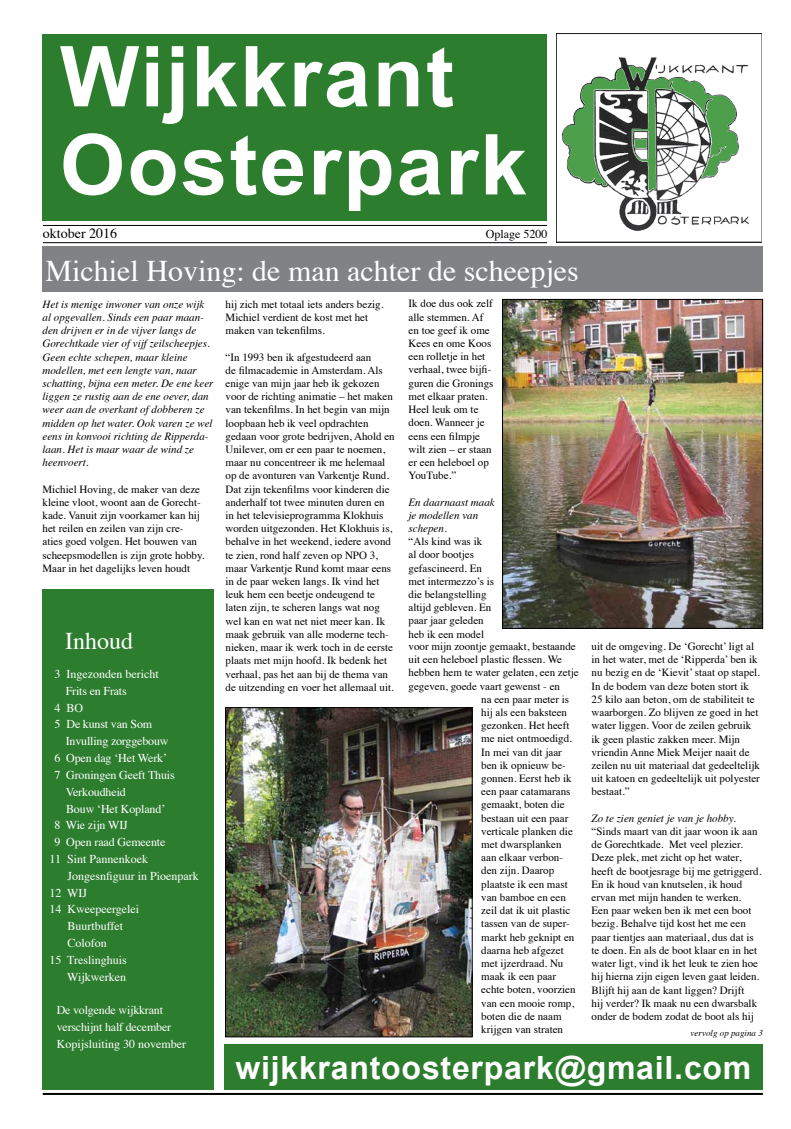
<style>
.page{position:relative;width:791px;height:1129px;background:#fff}
.page>*{position:absolute;margin:0;border:0;box-sizing:border-box;transform-origin:0 0}
.t1{font:700 84px/88px "Arial";letter-spacing:.025em;color:#fff}
.t2{font:700 32px "Arial";letter-spacing:.025em;color:#fff}
.t3{font:30px "Times";color:#fff}
.t4{font:24px "Times";color:#fff}
.t5{font:14px "Times";color:#000}
.t6{font:12px/16.8px "Times";letter-spacing:-.01em;color:#fff}
.t7{font:12px "Times";color:#000}
.t8{font:11px/13.2px "Times";color:#000}
.t9{font:italic 11px/13.2px "Times";color:#000}
.t10{font:italic 9px "Times";color:#000}
</style>
<div class="page">
<div style="left:43px;top:34px;width:504px;height:187px;background:#2d7d2f"></div>
<hr style="left:43px;top:225px;width:504px;height:1px;background:#000">
<hr style="left:43px;top:242px;width:504px;height:1px;background:#000">
<div style="left:43px;top:589px;width:171px;height:500px;background:#2d7d2f"></div>
<div style="left:224px;top:1044px;width:539px;height:45px;background:#2d7d2f"></div>
<img style="left:556px;top:34px;width:206px;height:208px">
<img style="left:563px;top:66px;width:176px;height:124px">
<hr style="left:43px;top:1092px;width:720px;height:2px;background:#000">
<hr style="left:556px;top:242px;width:205px;height:1px;background:#000">
<div style="left:43px;top:247px;width:720px;height:45px;background:#808285"></div>
<img style="left:504px;top:301px;width:257px;height:325px">
<div style="left:502px;top:299px;width:261px;height:329px;border:1px solid #000"></div>
<img style="left:227px;top:709px;width:243px;height:325px">
<div style="left:225px;top:707px;width:247px;height:329px;border:1px solid #000"></div>
<h1 class="t1" style="left:60px;top:35px;width:469px">Wijkkrant<br>Oosterpark</h1>
<p class="t5" style="left:43px;top:220px;width:76px">oktober 2016</p>
<p class="t7" style="left:486px;top:223px;width:63px">Oplage 5200</p>
<h3 class="t3" style="left:46px;top:242px;width:535px">Michiel Hoving: de man achter de scheepjes</h3>
<p class="t9" style="left:43px;top:296px;width:173px">Het is menige inwoner van onze wijk al opgevallen. Sinds een paar maan&shy;den drijven er in de vijver langs de Gorechtkade vier of vijf zeilscheepjes.<br>Geen echte schepen, maar kleine modellen, met een lengte van, naar schatting, bijna een meter. De ene keer liggen ze rustig aan de ene oever, dan weer aan de overkant of dobberen ze midden op het water. Ook varen ze wel eens in konvooi richting de Ripperda&shy;laan. Het is maar waar de wind ze heenvoert.</p>
<p class="t8" style="left:43px;top:481px;width:164px">Michiel Hoving, de maker van deze kleine vloot, woont aan de Gorecht&shy;kade. Vanuit zijn voorkamer kan hij het reilen en zeilen van zijn cre&shy;aties goed volgen. Het bouwen van scheepsmodellen is zijn grote hobby.<br>Maar in het dagelijks leven houdt</p>
<p class="t8" style="left:409px;top:296px;width:86px">Ik doe dus ook zelf alle stemmen. Af en toe geef ik ome<br>Kees en ome Koos een rolletje in het verhaal, twee bijfi&shy;guren die Gronings met elkaar praten.<br>Heel leuk om te doen. Wanneer je eens een filmpje wilt zien – er staan er een heleboel op<br>YouTube.”</p>
<p class="t9" style="left:409px;top:494px;width:88px">En daarnaast maak je modellen van schepen.</p>
<p class="t8" style="left:409px;top:534px;width:87px">“Als kind was ik<br>al door bootjes gefascineerd. En met intermezzo’s is die belangstelling altijd gebleven. En paar jaar geleden heb ik een model</p>
<p class="t8" style="left:226px;top:296px;width:159px">hij zich met totaal iets anders bezig.<br>Michiel verdient de kost met het maken van tekenfilms.</p>
<p class="t8" style="left:226px;top:349px;width:171px">“In 1993 ben ik afgestudeerd aan<br>de filmacademie in Amsterdam. Als enige van mijn jaar heb ik gekozen voor de richting animatie – het maken van tekenfilms. In het begin van mijn loopbaan heb ik veel opdrachten gedaan voor grote bedrijven, Ahold en Unilever, om er een paar te noemen, maar nu concentreer ik me helemaal op de avonturen van Varkentje Rund.<br>Dat zijn tekenfilms voor kinderen die anderhalf tot twee minuten duren en in het televisieprogramma Klokhuis worden uitgezonden. Het Klokhuis is, behalve in het weekend, iedere avond te zien, rond half zeven op NPO 3, maar Varkentje Rund komt maar eens in de paar weken langs. Ik vind het leuk hem een beetje ondeugend te laten zijn, te scheren langs wat nog wel kan en wat net niet meer kan. Ik maak gebruik van alle moderne tech&shy;nieken, maar ik werk toch in de eerste plaats met mijn hoofd. Ik bedenk het verhaal, pas het aan bij de thema van de uitzending en voer het allemaal uit.</p>
<h3 class="t4" style="left:65px;top:618px;width:69px">Inhoud</h3>
<p class="t6" style="left:55px;top:664px;width:106px">3 Ingezonden bericht</p>
<p class="t6" style="left:66px;top:681px;width:62px">Frits en Frats</p>
<p class="t6" style="left:55px;top:698px;width:30px">4 BO</p>
<p class="t6" style="left:55px;top:714px;width:99px">5 De kunst van Som</p>
<p class="t6" style="left:66px;top:731px;width:104px">Invulling zorggebouw</p>
<p class="t6" style="left:55px;top:748px;width:114px">6 Open dag ‘Het Werk’</p>
<p class="t6" style="left:55px;top:765px;width:122px">7 Groningen Geeft Thuis</p>
<p class="t6" style="left:66px;top:782px;width:62px">Verkoudheid</p>
<p class="t6" style="left:66px;top:798px;width:101px">Bouw ‘Het Kopland’</p>
<p class="t6" style="left:55px;top:815px;width:75px">8 Wie zijn WIJ</p>
<p class="t6" style="left:55px;top:832px;width:112px">9 Open raad Gemeente</p>
<p class="t6" style="left:50px;top:849px;width:100px">11 Sint Pannenkoek</p>
<p class="t6" style="left:68px;top:866px;width:133px">Jongesnfiguur in Pioenpark</p>
<p class="t6" style="left:50px;top:882px;width:39px">12 WIJ</p>
<p class="t6" style="left:50px;top:899px;width:91px">14 Kweepeergelei</p>
<p class="t6" style="left:68px;top:916px;width:57px">Buurtbuffet</p>
<p class="t6" style="left:68px;top:933px;width:41px">Colofon</p>
<p class="t6" style="left:50px;top:950px;width:79px">15 Treslinghuis</p>
<p class="t6" style="left:67px;top:966px;width:60px">Wijkwerken</p>
<p class="t6" style="left:57px;top:1000px;width:131px">De volgende wijkkrant verschijnt half december<br>Kopijsluiting 30 november</p>
<p class="t8" style="left:409px;top:638px;width:172px">voor mijn zoontje gemaakt, bestaande uit een heleboel plastic flessen. We hebben hem te water gelaten, een zetje gegeven, goede vaart gewenst - en</p>
<p class="t8" style="left:592px;top:638px;width:170px">uit de omgeving. De ‘Gorecht’ ligt al in het water, met de ‘Ripperda’ ben ik nu bezig en de ‘Kievit’ staat op stapel.<br>In de bodem van deze boten stort ik 25 kilo aan beton, om de stabiliteit te waarborgen. Zo blijven ze goed in het water liggen. Voor de zeilen gebruik ik geen plastic zakken meer. Mijn vriendin Anne Miek Meijer naait de zeilen nu uit materiaal dat gedeeltelijk uit katoen en gedeeltelijk uit polyester bestaat.”</p>
<p class="t9" style="left:592px;top:810px;width:146px">Zo te zien geniet je van je hobby.</p>
<p class="t8" style="left:592px;top:823px;width:171px">“Sinds maart van dit jaar woon ik aan de Gorechtkade. Met veel plezier.<br>Deze plek, met zicht op het water, heeft de bootjesrage bij me getriggerd.<br>En ik houd van knutselen, ik houd ervan met mijn handen te werken.<br>Een paar weken ben ik met een boot bezig. Behalve tijd kost het me een paar tientjes aan materiaal, dus dat is te doen. En als de boot klaar en in het water ligt, vind ik het leuk te zien hoe hij hierna zijn eigen leven gaat leiden.<br>Blijft hij aan de kant liggen? Drijft<br>hij verder? Ik maak nu een dwarsbalk onder de bodem zodat de boot als hij</p>
<p class="t10" style="left:691px;top:1025px;width:74px">vervolg op pagina 3</p>
<p class="t8" style="left:481px;top:691px;width:96px">na een paar meter is hij als een baksteen gezonken. Het heeft me niet ontmoedigd.<br>In mei van dit jaar ben ik opnieuw be&shy;gonnen. Eerst heb ik een paar catamarans gemaakt, boten die bestaan uit een paar verticale planken die met dwarsplanken aan elkaar verbon&shy;den zijn. Daarop plaatste ik een mast van bamboe en een zeil dat ik uit plastic tassen van de super&shy;markt heb geknipt en daarna heb afgezet met ijzerdraad. Nu maak ik een paar echte boten, voorzien van een mooie romp, boten die de naam krijgen van straten</p>
<h2 class="t2" style="left:235px;top:1046px;width:517px">wijkkrantoosterpark@gmail.com</h2>
</div>
